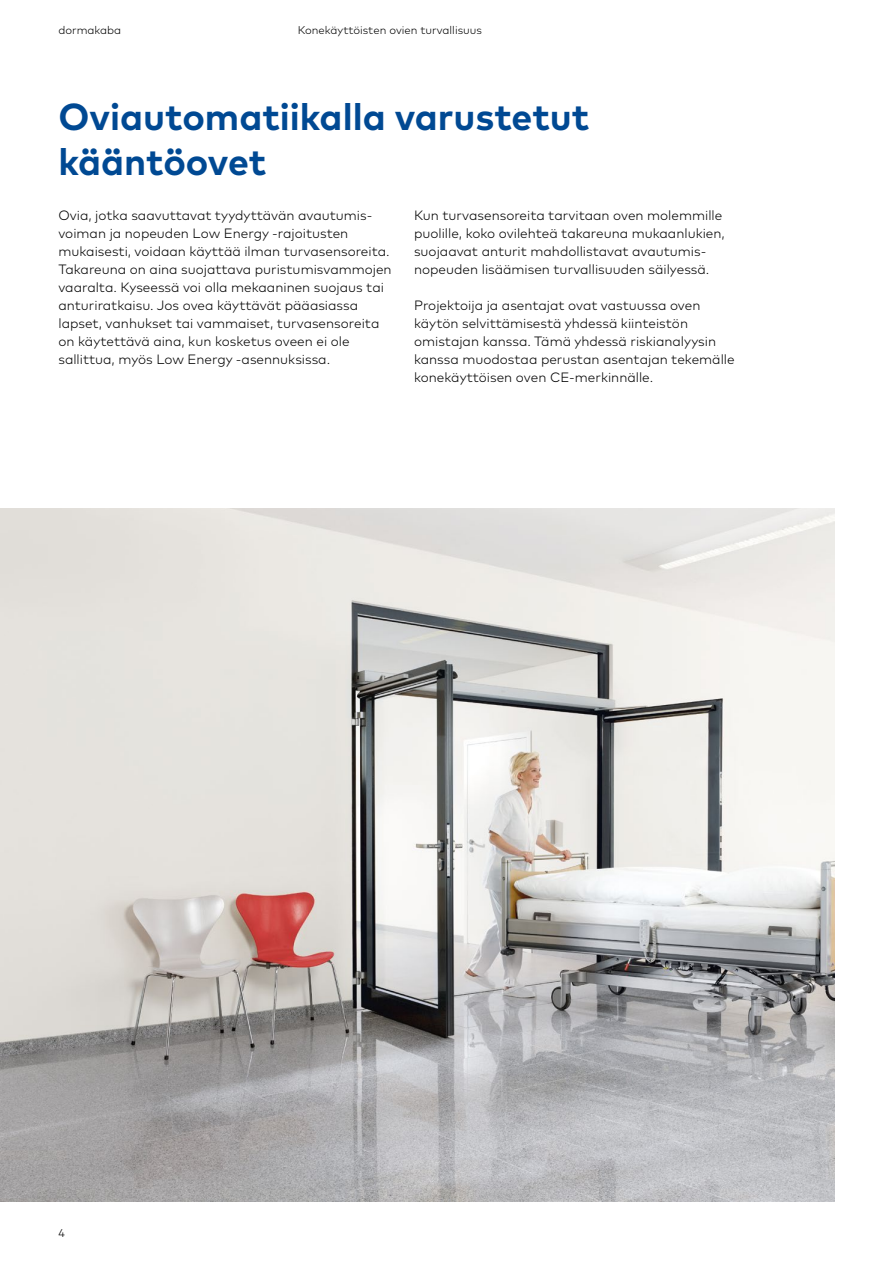
<style>
.page{position:relative;width:893px;height:1263px;background:#fff}
.page>*{position:absolute;margin:0;border:0;box-sizing:border-box;transform-origin:0 0}
.t1{font:700 37.5px/45px "Mark Pro";color:#004993}
.t2{font:300 13.5px/18px "Mark Pro";color:#000}
.t3{font:300 11.25px "Mark Pro";color:#000}
</style>
<div class="page">
<img style="left:0;top:508px;width:834px;height:694px">
<p class="t3" style="left:58px;top:21px;width:64px">dormakaba</p>
<p class="t3" style="left:298px;top:21px;width:186px">Konekäyttöisten ovien turvallisuus</p>
<h1 class="t1" style="left:58px;top:92px;width:532px">Oviautomatiikalla varustetut kääntöovet</h1>
<p class="t2" style="left:58px;top:206px;width:335px">Ovia, jotka saavuttavat tyydyttävän avautumis&shy;voiman ja nopeuden Low Energy -rajoitusten mukaisesti, voidaan käyttää ilman turvasensoreita.<br>Takareuna on aina suojattava puristumisvammojen vaaralta. Kyseessä voi olla mekaaninen suojaus tai anturiratkaisu. Jos ovea käyttävät pääasiassa lapset, vanhukset tai vammaiset, turvasensoreita on käytettävä aina, kun kosketus oveen ei ole sallittua, myös Low Energy -asennuksissa.</p>
<p class="t2" style="left:414px;top:206px;width:312px">Kun turvasensoreita tarvitaan oven molemmille puolille, koko ovilehteä takareuna mukaanlukien, suojaavat anturit mahdollistavat avautumis&shy;nopeuden lisäämisen turvallisuuden säilyessä.</p>
<p class="t2" style="left:414px;top:296px;width:322px">Projektoija ja asentajat ovat vastuussa oven käytön selvittämisestä yhdessä kiinteistön omistajan kanssa. Tämä yhdessä riskianalyysin kanssa muodostaa perustan asentajan tekemälle konekäyttöisen oven CE-merkinnälle.</p>
<p class="t3" style="left:58px;top:1224px;width:8px">4</p>
</div>
